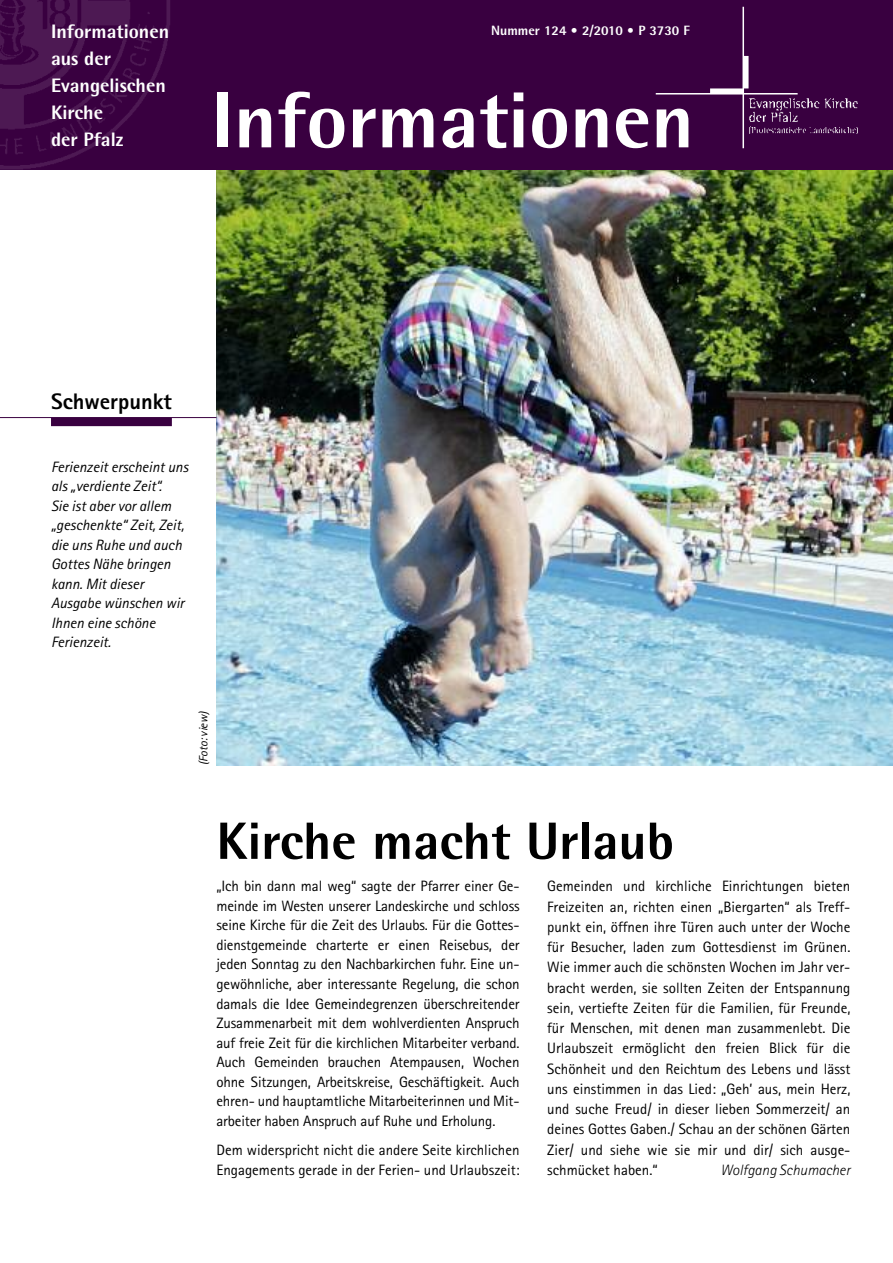
<style>
.page{position:relative;width:893px;height:1263px;background:#fff}
.page>*{position:absolute;margin:0;border:0;box-sizing:border-box;transform-origin:0 0}
.t1{font:800 79.5px "Rotis Semi Sans";color:#fff}
.t2{font:800 52.5px "Rotis Semi Sans";color:#000}
.t3{font:800 22.5px "Rotis Sans Serif";color:#000}
.t4{font:800 19.5px/27px "Rotis Semi Sans";color:#fff}
.t5{font:15px/20.2px "Rotis Sans Serif";color:#000;text-align:justify}
.t6{font:italic 15px/19.5px "Rotis Sans Serif";color:#000}
.t7{font:italic 300 15px "Rotis Sans Serif";color:#000}
.t8{font:800 13.5px "Rotis Semi Sans";color:#fff}
.t9{font:italic 12px "Rotis Sans Serif";color:#000}
</style>
<div class="page">
<div style="left:0;top:0;width:893px;height:170px;background:#390040"></div>
<img style="left:216px;top:170px;width:677px;height:595px">
<img style="left:0;top:0;width:170px;height:170px">
<img style="left:655px;top:6px;width:202px;height:142px">
<hr style="left:0;top:417px;width:216px;height:1px;background:#390040">
<div style="left:51px;top:418px;width:121px;height:8px;background:#390040"></div>
<p class="t4" style="left:51px;top:20px;width:120px">Informationen aus der<br>Evangelischen<br>Kirche<br>der Pfalz</p>
<p class="t8" style="left:491px;top:26px;width:200px">Nummer 124 • 2/2010 • P 3730 F</p>
<p class="t1" style="left:212px;top:92px;width:484px">Informationen</p>
<p class="t3" style="left:51px;top:394px;width:122px">Schwerpunkt</p>
<p class="t6" style="left:51px;top:458px;width:139px">Ferienzeit erscheint uns als „verdiente Zeit“.<br>Sie ist aber vor allem „geschenkte“ Zeit, Zeit, die uns Ruhe und auch<br>Gottes Nähe bringen kann. Mit dieser<br>Ausgabe wünschen wir<br>Ihnen eine schöne<br>Ferienzeit.</p>
<p class="t9" style="left:199px;top:765px;width:55px;rotate:-90deg">(Foto: view)</p>
<p class="t2" style="left:216px;top:823px;width:459px">Kirche macht Urlaub</p>
<p class="t5" style="left:216px;top:878px;width:305px;line-height:19.5px">„Ich bin dann mal weg“ sagte der Pfarrer einer Ge&shy;meinde im Westen unserer Landeskirche und schloss seine Kirche für die Zeit des Urlaubs. Für die Gottes&shy;dienstgemeinde charterte er einen Reisebus, der jeden Sonntag zu den Nachbarkirchen fuhr. Eine un&shy;gewöhnliche, aber interessante Regelung, die schon damals die Idee Gemeindegrenzen überschreitender Zusammenarbeit mit dem wohlverdienten Anspruch auf freie Zeit für die kirchlichen Mitarbeiter verband.<br>Auch Gemeinden brauchen Atempausen, Wochen ohne Sitzungen, Arbeitskreise, Geschäftigkeit. Auch ehren- und hauptamtliche Mitarbeiterinnen und Mit&shy;arbeiter haben Anspruch auf Ruhe und Erholung.</p>
<p class="t5" style="left:216px;top:1142px;width:305px;line-height:19.5px">Dem widerspricht nicht die andere Seite kirchlichen<br>Engagements gerade in der Ferien- und Urlaubszeit:</p>
<p class="t5" style="left:547px;top:878px;width:305px">Gemeinden und kirchliche Einrichtungen bieten Freizeiten an, richten einen „Biergarten“ als Treff&shy;punkt ein, öffnen ihre Türen auch unter der Woche für Besucher, laden zum Gottesdienst im Grünen.<br>Wie immer auch die schönsten Wochen im Jahr ver&shy;bracht werden, sie sollten Zeiten der Entspannung sein, vertiefte Zeiten für die Familien, für Freunde, für Menschen, mit denen man zusammenlebt. Die Urlaubszeit ermöglicht den freien Blick für die Schönheit und den Reichtum des Lebens und lässt uns einstimmen in das Lied: „Geh’ aus, mein Herz, und suche Freud/ in dieser lieben Sommerzeit/ an deines Gottes Gaben./ Schau an der schönen Gärten Zier/ und siehe wie sie mir und dir/ sich ausge&shy;schmücket haben.“</p>
<p class="t7" style="left:720px;top:1164px;width:131px">Wolfgang Schumacher</p>
</div>
